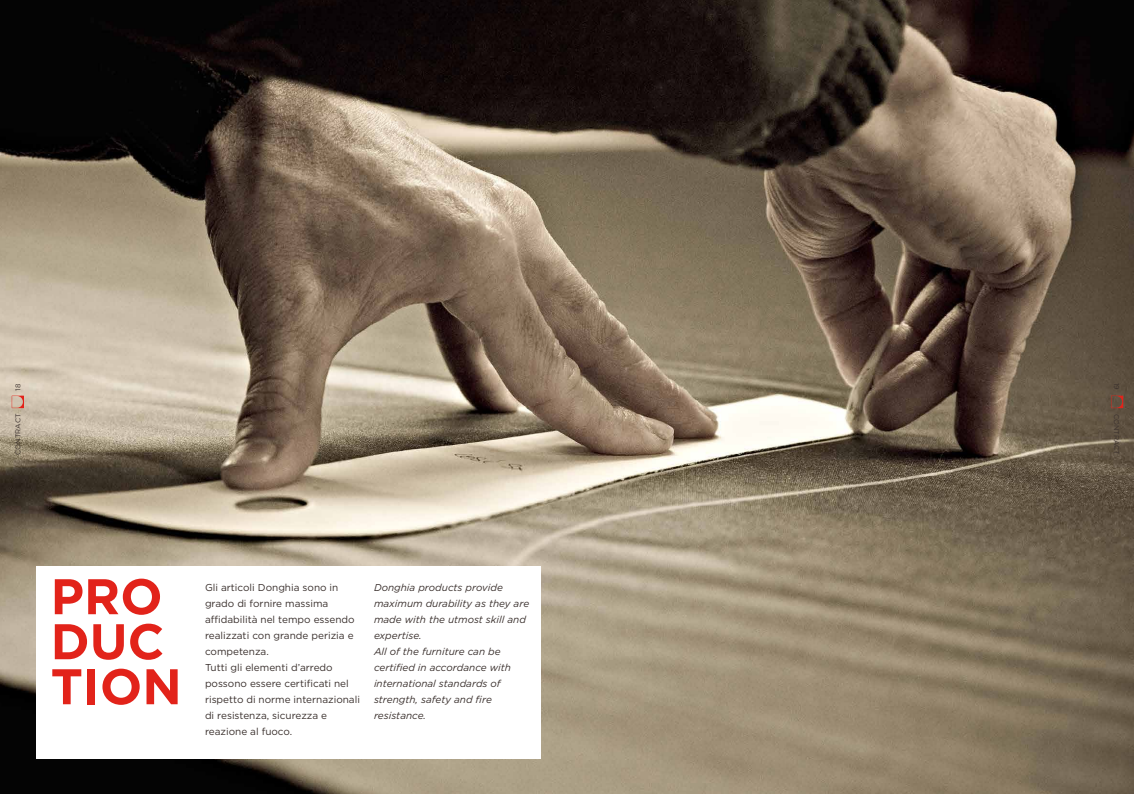
<style>
.page{position:relative;width:1134px;height:794px;background:#fff}
.page>*{position:absolute;margin:0;border:0;box-sizing:border-box;transform-origin:0 0}
.t1{font:700 50px/45px "Gotham";color:#e2231a}
.t2{font:10px/16px "Gotham";color:#392f2c}
.t3{font:italic 10px/16px "Gotham";color:#392f2c}
.t4{font:7px "Gotham";color:#392f2c}
</style>
<div class="page">
<img style="left:0;top:0;width:1134px;height:794px">
<div style="left:36px;top:566px;width:504px;height:192px;background:#fff"></div>
<svg style="left:1111px;top:396px;width:12px;height:12px"></svg>
<svg style="left:12px;top:396px;width:12px;height:12px"></svg>
<p class="t4" style="left:14px;top:391px;width:8px;rotate:-90deg">18</p>
<p class="t4" style="left:14px;top:455px;width:43px;rotate:-90deg">CONTRACT</p>
<h1 class="t1" style="left:51px;top:573px;width:75px">PRO<br>DUC<br>TION</h1>
<p class="t2" style="left:205px;top:579px;width:157px">Gli articoli Donghia sono in grado di fornire massima affidabilità nel tempo essendo realizzati con grande perizia e competenza.<br>Tutti gli elementi d’arredo possono essere certificati nel rispetto di norme internazionali di resistenza, sicurezza e reazione al fuoco.</p>
<p class="t3" style="left:374px;top:579px;width:157px">Donghia products provide maximum durability as they are made with the utmost skill and expertise.<br>All of the furniture can be certified in accordance with international standards of strength, safety and fire resistance.</p>
<p class="t4" style="left:1121px;top:382px;width:9px;rotate:90deg">19</p>
<p class="t4" style="left:1121px;top:413px;width:43px;rotate:90deg">CONTRACT</p>
</div>
